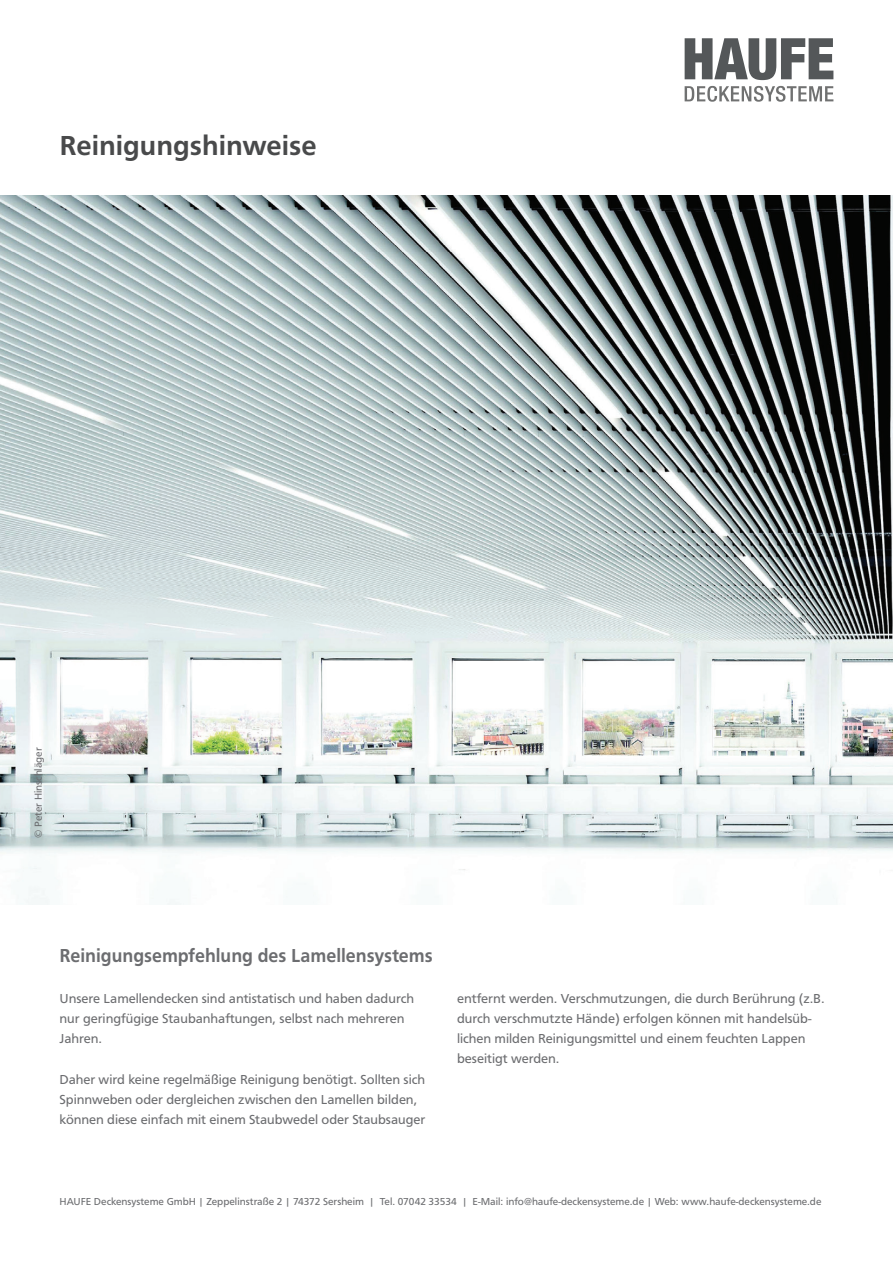
<style>
.page{position:relative;width:893px;height:1263px;background:#fff}
.page>*{position:absolute;margin:0;border:0;box-sizing:border-box;transform-origin:0 0}
.t1{font:700 28.5px "Carto Gothic Std";color:#494a4b}
.t2{font:700 19.5px "Carto Gothic Std";color:#6c6d70;scale:.95 1}
.t3{font:13.5px/20.2px "Carto Gothic Std";color:#6c6d70}
.t4{font:10.5px "Carto Gothic Std";color:#6c6d70}
</style>
<div class="page">
<svg style="left:685px;top:38px;width:148px;height:42px"></svg>
<svg style="left:685px;top:86px;width:148px;height:16px"></svg>
<img style="left:0;top:196px;width:893px;height:708px">
<h1 class="t1" style="left:60px;top:129px;width:259px">Reinigungshinweise</h1>
<p class="t4" style="left:32px;top:838px;width:92px;rotate:-90deg">© Peter Hinschläger</p>
<h2 class="t2" style="left:60px;top:944px;width:394px">Reinigungsempfehlung des Lamellensystems</h2>
<p class="t3" style="left:60px;top:988px;width:356px">Unsere Lamellendecken sind antistatisch und haben dadurch nur geringfügige Staubanhaftungen, selbst nach mehreren<br>Jahren.</p>
<p class="t3" style="left:60px;top:1069px;width:367px">Daher wird keine regelmäßige Reinigung benötigt. Sollten sich<br>Spinnweben oder dergleichen zwischen den Lamellen bilden, können diese einfach mit einem Staubwedel oder Staubsauger</p>
<p class="t3" style="left:457px;top:988px;width:369px">entfernt werden. Verschmutzungen, die durch Berührung (z.B. durch verschmutzte Hände) erfolgen können mit handelsüb&shy;lichen milden Reinigungsmittel und einem feuchten Lappen beseitigt werden.</p>
<p class="t4" style="left:60px;top:1196px;width:763px">HAUFE Deckensysteme GmbH | Zeppelinstraße 2 | 74372 Sersheim | Tel. 07042 33534 | E-Mail: info@haufe-deckensysteme.de | Web: www.haufe-deckensysteme.de</p>
</div>
